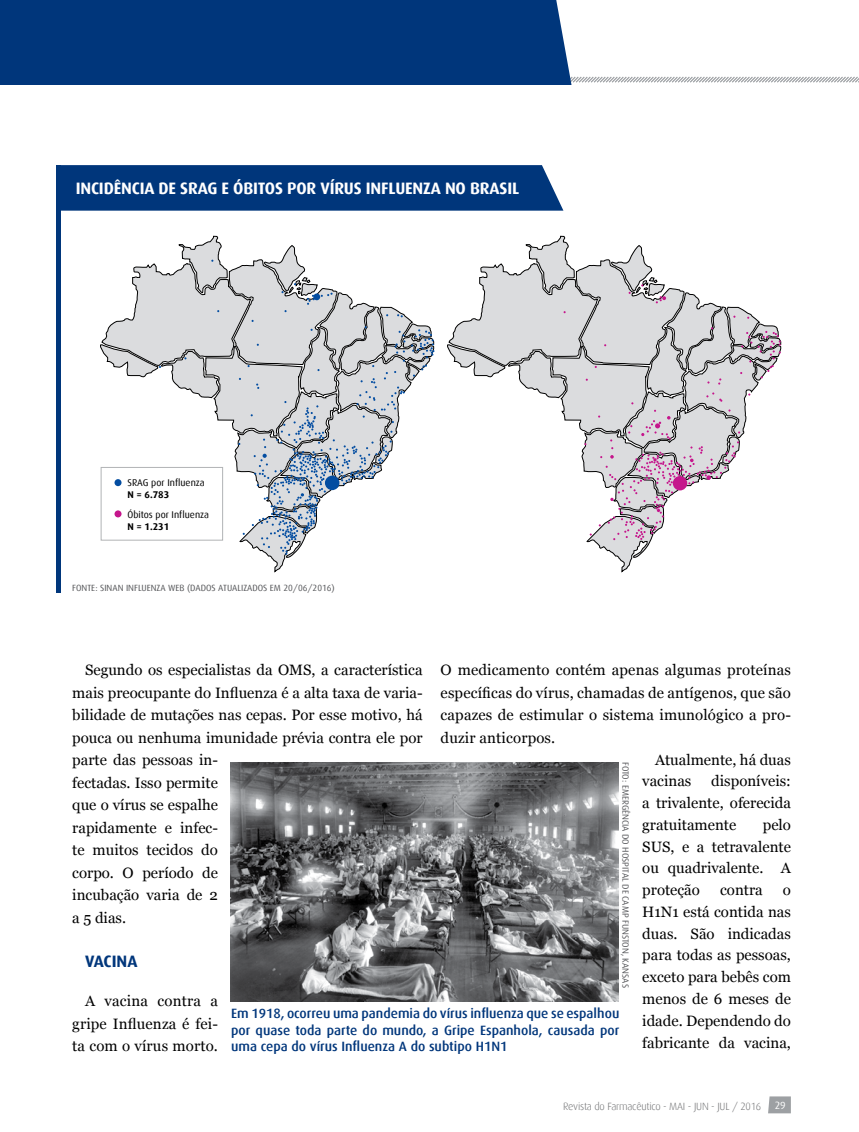
<style>
.page{position:relative;width:859px;height:1132px;background:#fff}
.page>*{position:absolute;margin:0;border:0;box-sizing:border-box;transform-origin:0 0}
.t1{font:700 16.5px "Dax";letter-spacing:-.01em;color:#fff}
.t2{font:700 16.5px "Dax";color:#00367b}
.t3{font:15px/22.5px "Georgia";color:#000;text-align:justify}
.t4{font:500 13.5px/16.2px "Dax";color:#00367b;text-align:justify}
.t5{font:300 10.5px "Dax";letter-spacing:-.02em;color:#6d6e70}
.t6{font:10.5px "Dax";color:#fff}
.t7{font:9.75px "Dax";color:#000}
.t8{font:700 9.75px "Dax";color:#000}
.t9{font:9px "Dax";color:#57585b}
</style>
<div class="page">
<svg style="left:768px;top:1096px;width:23px;height:16px"></svg>
<svg style="left:571px;top:76px;width:288px;height:8px"></svg>
<div style="left:0;top:0;width:571px;height:85px;background:#00367b"></div>
<div style="left:61px;top:165px;width:502px;height:45px;background:#00367b"></div>
<hr style="left:57px;top:165px;width:4px;height:427px;background:#00367b">
<svg style="left:447px;top:235px;width:334px;height:336px"></svg>
<svg style="left:100px;top:235px;width:334px;height:337px"></svg>
<div style="left:101px;top:467px;width:122px;height:73px;border:1px solid #b1b3b5"></div>
<img style="left:231px;top:762px;width:388px;height:239px">
<p class="t1" style="left:76px;top:179px;width:186px">INCIDÊNCIA DE SRAG E ÓBITOS</p>
<p class="t1" style="left:287px;top:179px;width:11px">POR</p>
<p class="t1" style="left:320px;top:179px;width:10px">VÍRUS</p>
<p class="t1" style="left:366px;top:179px;width:9px">INFLUEN</p>
<p class="t1" style="left:423px;top:179px;width:66px">ZA NO BRASIL</p>
<p class="t7" style="left:127px;top:476px;width:79px">SRAG POR INFLUENZA</p>
<p class="t8" style="left:127px;top:489px;width:43px">N = 6.783</p>
<p class="t8" style="left:127px;top:521px;width:43px">N = 1.231</p>
<p class="t7" style="left:127px;top:508px;width:83px">ÓBITOS POR INFLUENZA</p>
<p class="t9" style="left:72px;top:583px;width:10px">FONTE</p>
<p class="t9" style="left:95px;top:583px;width:129px">: SINAN INFLUENZA WEB (DADOS ATUA</p>
<p class="t9" style="left:237px;top:583px;width:99px">LIZADOS EM 20/06/2016)</p>
<p class="t3" style="left:72px;top:659px;width:352px;text-align:left;text-indent:13px">Segundo os especialistas da OMS, a característica mais preocupante do Influenza é a alta taxa de varia&shy;bilidade de mutações nas cepas. Por esse motivo, há pouca ou nenhuma imunidade prévia contra ele por parte das pessoas in-<br>fectadas. Isso permite<br>que o vírus se espalhe<br>rapidamente e infec-<br>te muitos tecidos do<br>corpo. O período de<br>incubação varia de 2<br>a 5 dias.</p>
<p class="t2" style="left:85px;top:951px;width:36px">VACINA</p>
<p class="t3" style="left:72px;top:989px;width:147px;text-indent:13px">A vacina contra a gripe Influenza é fei&shy;ta com o vírus morto.</p>
<p class="t3" style="left:441px;top:659px;width:352px">O medicamento contém apenas algumas proteínas</p>
<p class="t3" style="left:441px;top:681px;width:352px">específicas do vírus, chamadas de antígenos, que são</p>
<p class="t3" style="left:441px;top:704px;width:352px">capazes de estimular o sistema imunológico a pro-</p>
<p class="t3" style="left:441px;top:726px;width:116px">duzir anticorpos.</p>
<p class="t3" style="left:655px;top:748px;width:137px">Atualmente, há duas</p>
<p class="t3" style="left:642px;top:770px;width:51px">vacinas</p>
<p class="t9" style="left:630px;top:761px;width:227px;rotate:90deg">FOTO: EMERGÊNCIA DO HOSPITAL DE CAMP FUNSTON, KANSAS</p>
<p class="t3" style="left:642px;top:770px;width:150px;line-height:21.8px;text-indent:69px">disponíveis: a trivalente, oferecida gratuitamente</p>
<p class="t3" style="left:642px;top:813px;width:150px;line-height:21.8px;text-indent:120px">pelo SUS, e a tetravalente ou quadrivalente. A proteção</p>
<p class="t3" style="left:720px;top:878px;width:44px">contra</p>
<p class="t3" style="left:642px;top:879px;width:150px;line-height:21.9px;text-indent:141px">o H1N1 está contida nas duas. São indicadas para todas as pessoas, exceto para bebês com menos de 6 meses de idade. Dependendo do fabricante da vacina,</p>
<p class="t4" style="left:231px;top:1005px;width:390px">Em 1918, ocorreu uma pandemia do vírus influenza que se espalhou por quase toda parte do mundo, a Gripe Espanhola, causada por uma cepa do vírus Influenza A do subtipo H1N1</p>
<p class="t5" style="left:563px;top:1099px;width:200px">Revista do Farmacêutico - MAI - JUN - JUL / 2016</p>
<p class="t6" style="left:775px;top:1099px;width:13px">29</p>
</div>
